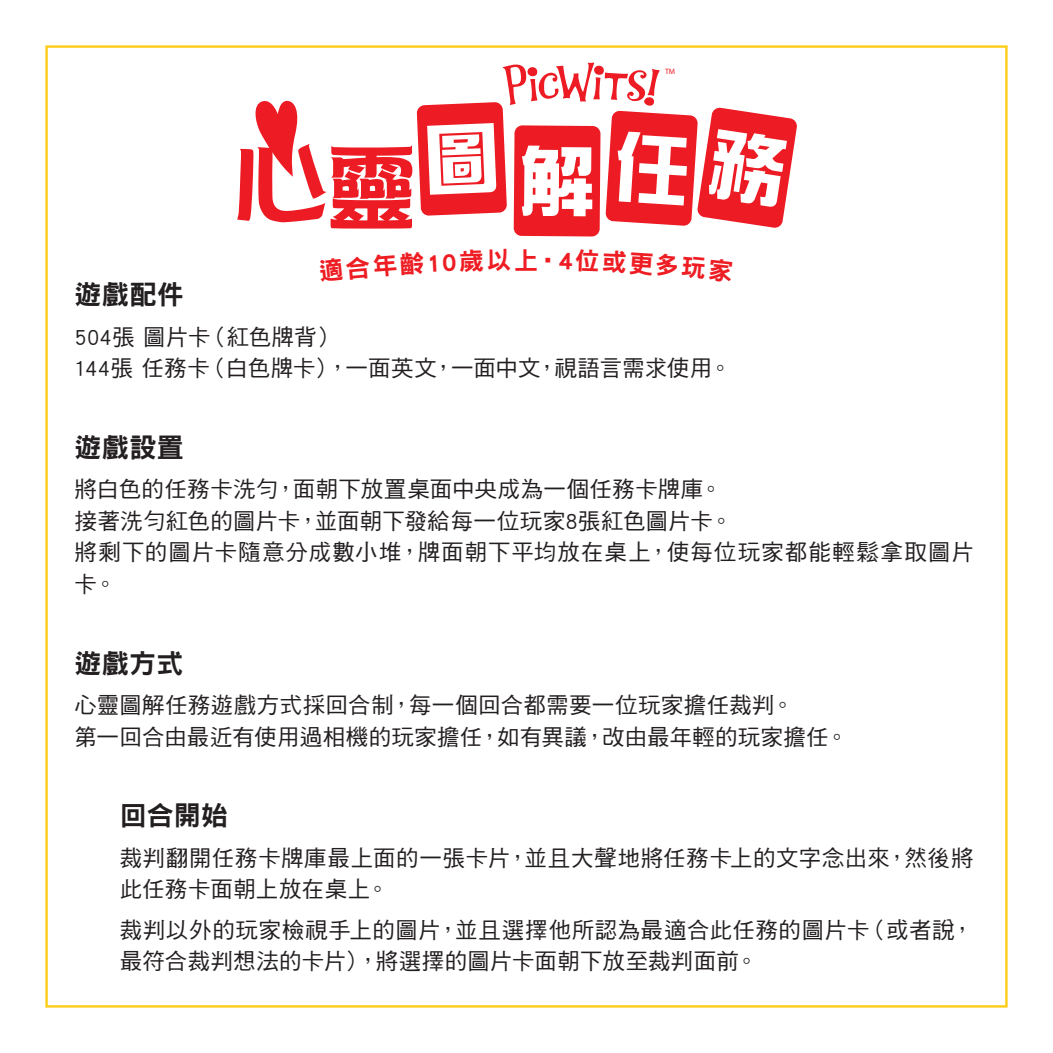
<style>
.page{position:relative;width:1053px;height:1053px;background:#fff}
.page>*{position:absolute;margin:0;border:0;box-sizing:border-box;transform-origin:0 0}
.t1{font:27px "DF Hei Std W9";letter-spacing:.015em;color:#231f20}
.t2{font:24.75px "DF Hei Std W9";color:#ee1d23}
.t3{font:22.5px/31.5px "DF Hei Std W5";letter-spacing:.015em;color:#231f20}
.t4{font:22.5px/31.5px "DF Hei Std W5";letter-spacing:.05em;color:#231f20}
.t5{font:7.88px "Seria Sans Lf";color:#ed1b23}
</style>
<div class="page">
<svg style="left:237px;top:63px;width:560px;height:174px"></svg>
<p class="t2" style="left:514px;top:247px;width:26px">上</p>
<p class="t5" style="left:665px;top:66px;width:12px">TM</p>
<p class="t1" style="left:75px;top:280px;width:111px">遊戲配件</p>
<p class="t3" style="left:75px;top:320px;width:264px">504張 圖片卡（紅色牌背）</p>
<p class="t3" style="left:75px;top:352px;width:659px">144張 任務卡（白色牌卡），一面英文，一面中文，視語言需求使用。</p>
<p class="t1" style="left:75px;top:433px;width:111px">遊戲設置</p>
<p class="t3" style="left:75px;top:473px;width:649px">將白色的任務卡洗勻，面朝下放置桌面中央成為一個任務卡牌庫。</p>
<p class="t3" style="left:75px;top:505px;width:660px">接著洗勻紅色的圖片卡，並面朝下發給每一位玩家8張紅色圖片卡。</p>
<p class="t4" style="left:75px;top:536px;width:901px">將剩下的圖片卡隨意分成數小堆，牌面朝下平均放在桌上，使每位玩家都能輕鬆拿取圖片卡。</p>
<p class="t1" style="left:75px;top:648px;width:110px">遊戲方式</p>
<p class="t3" style="left:75px;top:689px;width:721px">心靈圖解任務遊戲方式採回合制，每一個回合都需要一位玩家擔任裁判。</p>
<p class="t3" style="left:75px;top:720px;width:775px">第一回合由最近有使用過相機的玩家擔任，如有異議，改由最年輕的玩家擔任。</p>
<p class="t1" style="left:120px;top:801px;width:110px">回合開始</p>
<p class="t3" style="left:120px;top:842px;width:855px">裁判翻開任務卡牌庫最上面的一張卡片，並且大聲地將任務卡上的文字念出來，然後將此任務卡面朝上放在桌上。</p>
<p class="t3" style="left:120px;top:913px;width:855px">裁判以外的玩家檢視手上的圖片，並且選擇他所認為最適合此任務的圖片卡（或者說，最符合裁判想法的卡片），將選擇的圖片卡面朝下放至裁判面前。</p>
</div>
